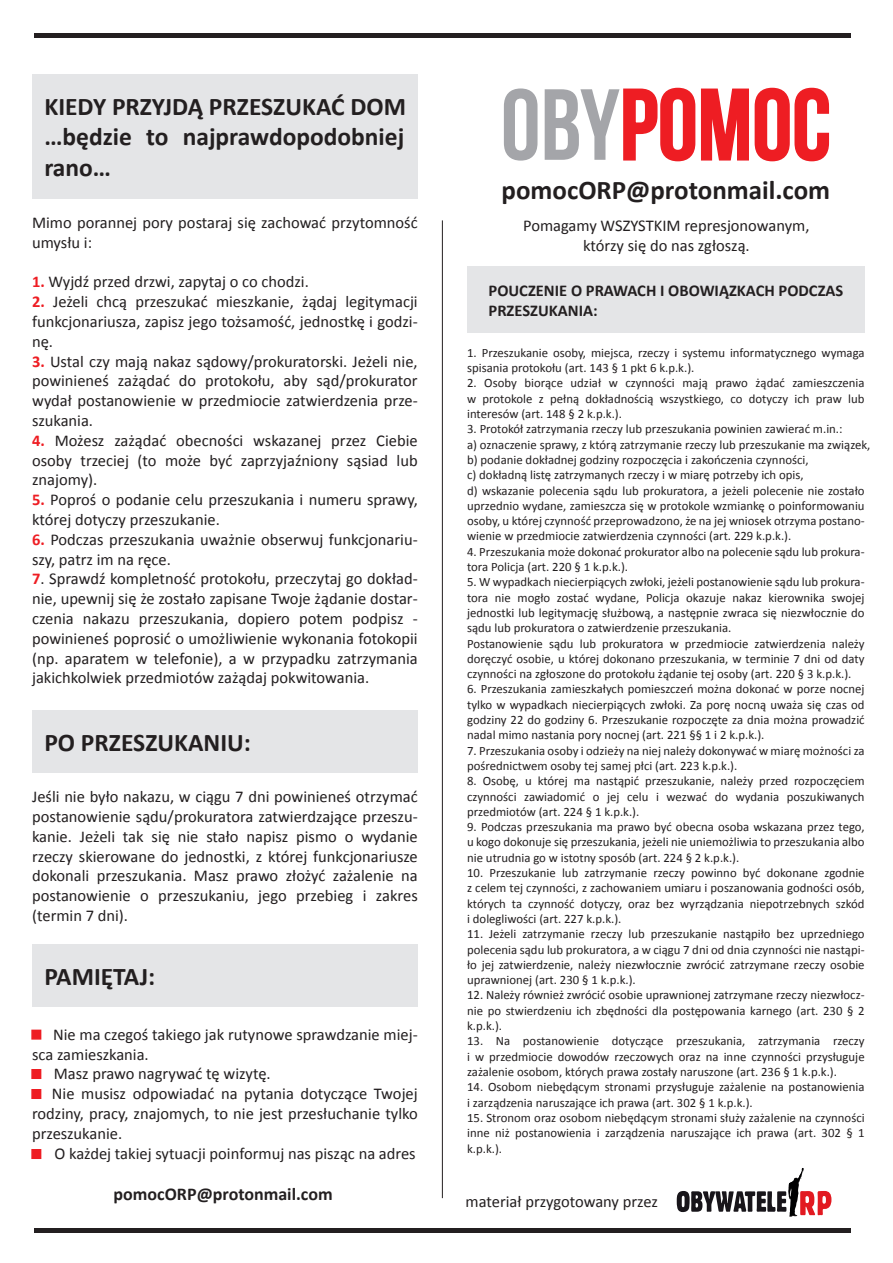
<style>
.page{position:relative;width:893px;height:1263px;background:#fff}
.page>*{position:absolute;margin:0;border:0;box-sizing:border-box;transform-origin:0 0}
.t1{font:100.65px "Bebas Neue";color:#ee1d23}
.t2{font:700 27px "Calibri";color:#231f20}
.t3{font:700 25.5px/30.6px "Calibri";color:#231f20;text-align:justify}
.t4{font:700 18px "Calibri";color:#231f20}
.t5{font:16.5px/19.8px "Calibri";color:#231f20;text-align:justify}
.t6{font:700 16.5px/19.8px "Calibri";color:#231f20}
.t7{font:12.75px/15.3px "Calibri";color:#231f20;text-align:justify}
.s1{font-weight:700;color:#ee1d23}
.s2{color:#a4a5a9}
</style>
<div class="page">
<div style="left:34px;top:33px;width:817px;height:5px;background:#231f20"></div>
<div style="left:34px;top:1228px;width:817px;height:5px;background:#231f20"></div>
<hr style="left:442px;top:220px;width:1px;height:978px;background:#231f20">
<div style="left:31px;top:1029px;width:10px;height:10px;background:#ee1d23;border:2px solid #ee1d23"></div>
<svg style="left:677px;top:1168px;width:154px;height:49px"></svg>
<svg style="left:623px;top:87px;width:207px;height:75px"></svg>
<div style="left:32px;top:74px;width:386px;height:124px;background:#e4e5e7"></div>
<div style="left:32px;top:711px;width:386px;height:62px;background:#e4e5e7"></div>
<div style="left:32px;top:944px;width:386px;height:62px;background:#e4e5e7"></div>
<div style="left:31px;top:1069px;width:10px;height:10px;background:#ee1d23;border:2px solid #ee1d23"></div>
<div style="left:31px;top:1089px;width:10px;height:10px;background:#ee1d23;border:2px solid #ee1d23"></div>
<div style="left:31px;top:1149px;width:10px;height:10px;background:#ee1d23;border:2px solid #ee1d23"></div>
<div style="left:467px;top:266px;width:398px;height:67px;background:#e4e5e7"></div>
<h3 class="t3" style="left:44px;top:91px;width:363px">KIEDY PRZYJDĄ PRZESZUKAĆ DOM …będzie to najprawdopodobniej rano…</h3>
<p class="t5" style="left:32px;top:213px;width:387px">Mimo porannej pory postaraj się zachować przytomność umysłu i:</p>
<p class="t5" style="left:32px;top:272px;width:278px"><span class="s1">1.</span> Wyjdź przed drzwi, zapytaj o co chodzi.</p>
<p class="t5" style="left:32px;top:292px;width:387px"><span class="s1">2.</span> Jeżeli chcą przeszukać mieszkanie, żądaj legitymacji funkcjonariusza, zapisz jego tożsamość, jednostkę i godzi&shy;nę.</p>
<p class="t5" style="left:32px;top:351px;width:387px"><span class="s1">3.</span> Ustal czy mają nakaz sądowy/prokuratorski. Jeżeli nie, powinieneś zażądać do protokołu, aby sąd/prokurator wydał postanowienie w przedmiocie zatwierdzenia prze&shy;szukania.</p>
<p class="t5" style="left:32px;top:430px;width:387px"><span class="s1">4.</span> Możesz zażądać obecności wskazanej przez Ciebie osoby trzeciej (to może być zaprzyjaźniony sąsiad lub znajomy).</p>
<p class="t5" style="left:32px;top:490px;width:387px"><span class="s1">5.</span> Poproś o podanie celu przeszukania i numeru sprawy, której dotyczy przeszukanie.</p>
<p class="t5" style="left:32px;top:529px;width:387px"><span class="s1">6.</span> Podczas przeszukania uważnie obserwuj funkcjonariu&shy;szy, patrz im na ręce.</p>
<p class="t5" style="left:32px;top:569px;width:387px"><span class="s1">7</span>. Sprawdź kompletność protokołu, przeczytaj go dokład&shy;nie, upewnij się że zostało zapisane Twoje żądanie dostar&shy;czenia nakazu przeszukania, dopiero potem podpisz - powinieneś poprosić o umożliwienie wykonania fotokopii (np. aparatem w telefonie), a w przypadku zatrzymania jakichkolwiek przedmiotów zażądaj pokwitowania.</p>
<h3 class="t3" style="left:44px;top:728px;width:208px">PO PRZESZUKANIU:</h3>
<p class="t5" style="left:32px;top:787px;width:387px">Jeśli nie było nakazu, w ciągu 7 dni powinieneś otrzymać postanowienie sądu/prokuratora zatwierdzające przeszu&shy;kanie. Jeżeli tak się nie stało napisz pismo o wydanie rzeczy skierowane do jednostki, z której funkcjonariusze dokonali przeszukania. Masz prawo złożyć zażalenie na postanowienie o przeszukaniu, jego przebieg i zakres (termin 7 dni).</p>
<h3 class="t3" style="left:44px;top:961px;width:112px">PAMIĘTAJ:</h3>
<p class="t5" style="left:53px;top:1024px;width:366px">Nie ma czegoś takiego jak rutynowe sprawdzanie miej-</p>
<p class="t5" style="left:32px;top:1044px;width:118px">sca zamieszkania.</p>
<p class="t5" style="left:54px;top:1064px;width:218px">Masz prawo nagrywać tę wizytę.</p>
<p class="t5" style="left:52px;top:1084px;width:367px">Nie musisz odpowiadać na pytania dotyczące Twojej</p>
<p class="t5" style="left:32px;top:1104px;width:387px">rodziny, pracy, znajomych, to nie jest przesłuchanie tylko</p>
<p class="t5" style="left:32px;top:1123px;width:92px">przeszukanie.</p>
<p class="t5" style="left:54px;top:1143px;width:363px">O każdej takiej sytuacji poinformuj nas pisząc na adres</p>
<h3 class="t4" style="left:114px;top:1182px;width:221px">pomocORP@protonmail.com</h3>
<h1 class="t1" style="left:501px;top:70px;width:332px"><span class="s2">OBY</span>POMOC</h1>
<h2 class="t2" style="left:502px;top:173px;width:330px">pomocORP@protonmail.com</h2>
<p class="t5" style="left:523px;top:216px;width:288px;text-align:center">Pomagamy WSZYSTKIM represjonowanym, którzy się do nas zgłoszą.</p>
<p class="t6" style="left:489px;top:280px;width:356px">POUCZENIE O PRAWACH I OBOWIĄZKACH PODCZAS<br>PRZESZUKANIA:</p>
<p class="t7" style="left:467px;top:345px;width:399px">1. Przeszukanie osoby, miejsca, rzeczy i systemu informatycznego wymaga spisania protokołu (art. 143 § 1 pkt 6 k.p.k.).</p>
<p class="t7" style="left:467px;top:376px;width:399px">2. Osoby biorące udział w czynności mają prawo żądać zamieszczenia w protokole z pełną dokładnością wszystkiego, co dotyczy ich praw lub interesów (art. 148 § 2 k.p.k.).</p>
<p class="t7" style="left:467px;top:421px;width:405px;text-align:left">3. Protokół zatrzymania rzeczy lub przeszukania powinien zawierać m.in.:<br>a) oznaczenie sprawy, z którą zatrzymanie rzeczy lub przeszukanie ma związek, b) podanie dokładnej godziny rozpoczęcia i zakończenia czynności,<br>c) dokładną listę zatrzymanych rzeczy i w miarę potrzeby ich opis,<br>d) wskazanie polecenia sądu lub prokuratora, a jeżeli polecenie nie zostało uprzednio wydane, zamieszcza się w protokole wzmiankę o poinformowaniu osoby, u której czynność przeprowadzono, że na jej wniosek otrzyma postano&shy;wienie w przedmiocie zatwierdzenia czynności (art. 229 k.p.k.).</p>
<p class="t7" style="left:467px;top:544px;width:399px">4. Przeszukania może dokonać prokurator albo na polecenie sądu lub prokura&shy;tora Policja (art. 220 § 1 k.p.k.).</p>
<p class="t7" style="left:467px;top:574px;width:399px;text-align:left">5. W wypadkach niecierpiących zwłoki, jeżeli postanowienie sądu lub prokura&shy;tora nie mogło zostać wydane, Policja okazuje nakaz kierownika swojej jednostki lub legitymację służbową, a następnie zwraca się niezwłocznie do sądu lub prokuratora o zatwierdzenie przeszukania.<br>Postanowienie sądu lub prokuratora w przedmiocie zatwierdzenia należy doręczyć osobie, u której dokonano przeszukania, w terminie 7 dni od daty czynności na zgłoszone do protokołu żądanie tej osoby (art. 220 § 3 k.p.k.).</p>
<p class="t7" style="left:467px;top:682px;width:399px">6. Przeszukania zamieszkałych pomieszczeń można dokonać w porze nocnej tylko w wypadkach niecierpiących zwłoki. Za porę nocną uważa się czas od godziny 22 do godziny 6. Przeszukanie rozpoczęte za dnia można prowadzić nadal mimo nastania pory nocnej (art. 221 §§ 1 i 2 k.p.k.).</p>
<p class="t7" style="left:467px;top:743px;width:399px">7. Przeszukania osoby i odzieży na niej należy dokonywać w miarę możności za pośrednictwem osoby tej samej płci (art. 223 k.p.k.).</p>
<p class="t7" style="left:467px;top:773px;width:399px">8. Osobę, u której ma nastąpić przeszukanie, należy przed rozpoczęciem czynności zawiadomić o jej celu i wezwać do wydania poszukiwanych przedmiotów (art. 224 § 1 k.p.k.).</p>
<p class="t7" style="left:467px;top:819px;width:399px">9. Podczas przeszukania ma prawo być obecna osoba wskazana przez tego, u kogo dokonuje się przeszukania, jeżeli nie uniemożliwia to przeszukania albo nie utrudnia go w istotny sposób (art. 224 § 2 k.p.k.).</p>
<p class="t7" style="left:467px;top:865px;width:399px">10. Przeszukanie lub zatrzymanie rzeczy powinno być dokonane zgodnie z celem tej czynności, z zachowaniem umiaru i poszanowania godności osób, których ta czynność dotyczy, oraz bez wyrządzania niepotrzebnych szkód i dolegliwości (art. 227 k.p.k.).</p>
<p class="t7" style="left:467px;top:926px;width:399px">11. Jeżeli zatrzymanie rzeczy lub przeszukanie nastąpiło bez uprzedniego polecenia sądu lub prokuratora, a w ciągu 7 dni od dnia czynności nie nastąpi&shy;ło jej zatwierdzenie, należy niezwłocznie zwrócić zatrzymane rzeczy osobie uprawnionej (art. 230 § 1 k.p.k.).</p>
<p class="t7" style="left:467px;top:988px;width:399px">12. Należy również zwrócić osobie uprawnionej zatrzymane rzeczy niezwłocz&shy;nie po stwierdzeniu ich zbędności dla postępowania karnego (art. 230 § 2 k.p.k.).</p>
<p class="t7" style="left:467px;top:1033px;width:399px">13. Na postanowienie dotyczące przeszukania, zatrzymania rzeczy i w przedmiocie dowodów rzeczowych oraz na inne czynności przysługuje zażalenie osobom, których prawa zostały naruszone (art. 236 § 1 k.p.k.).</p>
<p class="t7" style="left:467px;top:1079px;width:399px">14. Osobom niebędącym stronami przysługuje zażalenie na postanowienia i zarządzenia naruszające ich prawa (art. 302 § 1 k.p.k.).</p>
<p class="t7" style="left:467px;top:1110px;width:399px">15. Stronom oraz osobom niebędącym stronami służy zażalenie na czynności inne niż postanowienia i zarządzenia naruszające ich prawa (art. 302 § 1 k.p.k.).</p>
<p class="t5" style="left:466px;top:1192px;width:194px">materiał przygotowany przez</p>
</div>
